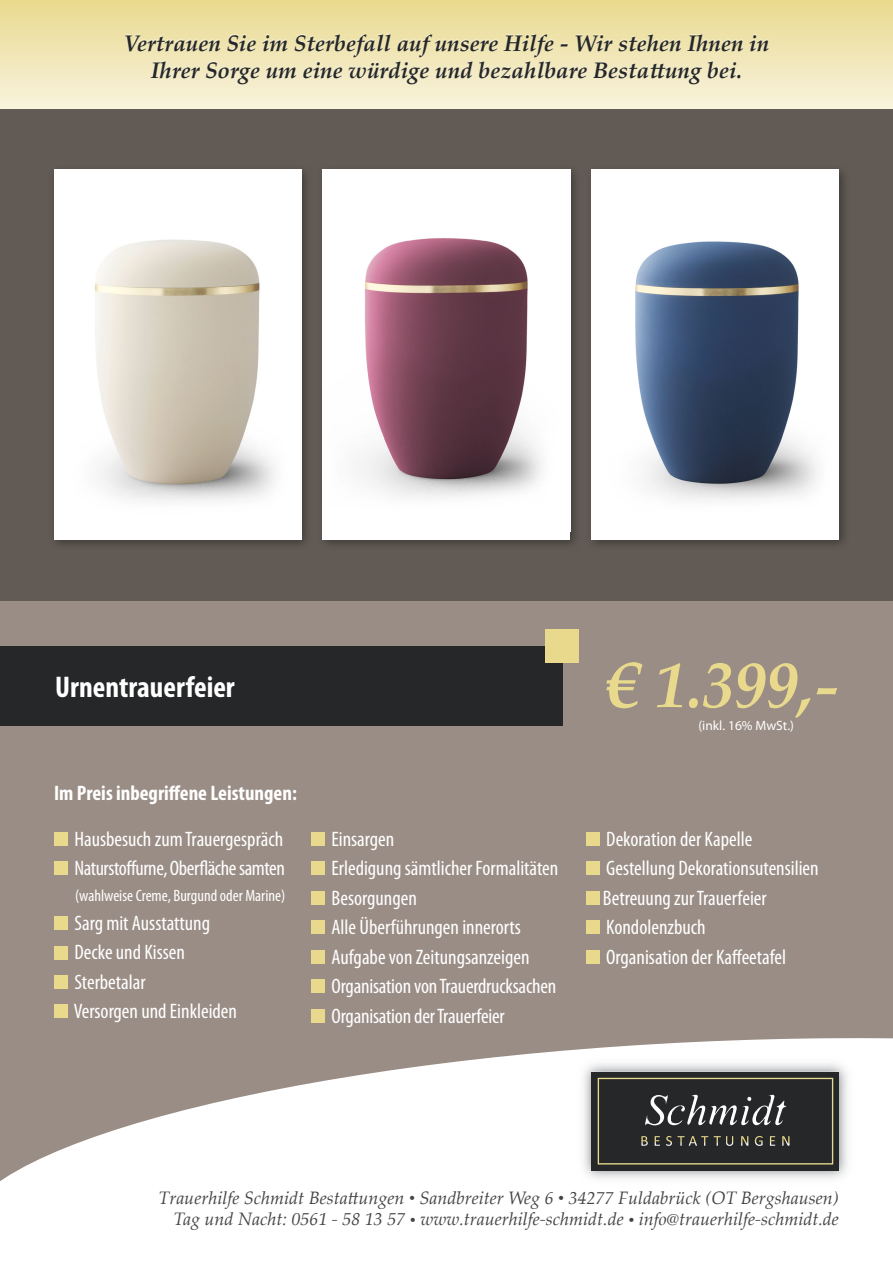
<style>
.page{position:relative;width:893px;height:1263px;background:#fff}
.page>*{position:absolute;margin:0;border:0;box-sizing:border-box;transform-origin:0 0}
.t1{font:italic 700 63.9px "Palatino Linotype";color:#e9d98d}
.t2{font:700 condensed 30px "Myriad Pro";color:#fff}
.t3{font:italic 700 22.5px/27px "Palatino Linotype";color:#252728;text-align:center}
.t4{font:condensed 21px/29.4px "Myriad Pro";color:#fff}
.t5{font:700 condensed 21px "Myriad Pro";color:#fff}
.t6{font:italic 18px/21.6px "Palatino Linotype";color:#454344;text-align:right}
.t7{font:condensed 16.5px "Myriad Pro";color:#fff}
.t8{font:13.5px "Myriad Pro";color:#fff}
.s1{font-size:12px}
</style>
<div class="page">
<div style="left:0;top:226px;width:893px;height:1037px;background:#9a8d85"></div>
<div style="left:0;top:0;width:893px;height:109px;background:linear-gradient(to bottom,#e9da8f,#f8f3de)"></div>
<svg style="left:0;top:1038px;width:893px;height:225px;fill:#fff"></svg>
<div style="left:125px;top:34px;width:644px;height:49px;background:#fff;opacity:.5"></div>
<img style="left:575px;top:1055px;width:281px;height:132px">
<svg style="left:592px;top:1072px;width:247px;height:98px;background:#2f302d"></svg>
<svg style="left:598px;top:1078px;width:235px;height:86px;background:#3b3b38"></svg>
<div style="left:0;top:109px;width:893px;height:492px;background:#625b55"></div>
<div style="left:54px;top:832px;width:14px;height:14px;background:#e9d98d"></div>
<div style="left:54px;top:861px;width:14px;height:14px;background:#e9d98d"></div>
<div style="left:54px;top:916px;width:14px;height:14px;background:#e9d98d"></div>
<div style="left:54px;top:945px;width:14px;height:14px;background:#e9d98d"></div>
<div style="left:54px;top:975px;width:14px;height:14px;background:#e9d98d"></div>
<div style="left:54px;top:1004px;width:14px;height:14px;background:#e9d98d"></div>
<div style="left:311px;top:832px;width:14px;height:14px;background:#e9d98d"></div>
<div style="left:311px;top:861px;width:14px;height:14px;background:#e9d98d"></div>
<div style="left:311px;top:891px;width:14px;height:14px;background:#e9d98d"></div>
<div style="left:311px;top:920px;width:14px;height:14px;background:#e9d98d"></div>
<div style="left:311px;top:950px;width:14px;height:14px;background:#e9d98d"></div>
<div style="left:311px;top:979px;width:14px;height:14px;background:#e9d98d"></div>
<div style="left:311px;top:1009px;width:14px;height:13px;background:#e9d98d"></div>
<div style="left:586px;top:832px;width:14px;height:14px;background:#e9d98d"></div>
<div style="left:586px;top:861px;width:14px;height:14px;background:#e9d98d"></div>
<div style="left:586px;top:891px;width:14px;height:14px;background:#e9d98d"></div>
<div style="left:586px;top:920px;width:14px;height:14px;background:#e9d98d"></div>
<div style="left:586px;top:950px;width:14px;height:14px;background:#e9d98d"></div>
<div style="left:0;top:646px;width:562px;height:80px;background:#252728"></div>
<div style="left:48px;top:164px;width:265px;height:388px;background:#000;opacity:.36"></div>
<div style="left:54px;top:170px;width:247px;height:370px;background:#fff"></div>
<img style="left:95px;top:239px;width:180px;height:263px">
<div style="left:317px;top:164px;width:265px;height:388px;background:#000;opacity:.36"></div>
<div style="left:323px;top:170px;width:247px;height:370px;background:#fff"></div>
<img style="left:358px;top:238px;width:184px;height:260px">
<div style="left:586px;top:164px;width:265px;height:388px;background:#000;opacity:.36"></div>
<img style="left:592px;top:170px;width:247px;height:364px">
<div style="left:546px;top:630px;width:33px;height:33px;background:#e9d98d"></div>
<p class="t3" style="left:124px;top:29px;width:647px">Vertrauen Sie im Sterbefall auf unsere Hilfe - Wir stehen Ihnen in<br>Ihrer Sorge um eine würdige und bezahlbare Bestattung bei.</p>
<h2 class="t2" style="left:55px;top:668px;width:181px">Urnentrauerfeier</h2>
<p class="t5" style="left:54px;top:780px;width:244px">Im Preis inbegriffene Leistungen:</p>
<p class="t4" style="left:74px;top:824px;width:212px">Hausbesuch zum Trauergespräch<br>Naturstoffurne, Oberfläche samten</p>
<p class="t7" style="left:75px;top:885px;width:212px">(wahlweise Creme, Burgund oder Marine)</p>
<p class="t4" style="left:74px;top:908px;width:165px">Sarg mit Ausstattung<br>Decke und Kissen<br>Sterbetalar<br>Versorgen und Einkleiden</p>
<h1 class="t1" style="left:606px;top:640px;width:234px">€ 1.399,-</h1>
<p class="t8" style="left:698px;top:718px;width:97px">(inkl. 16% MwSt.)</p>
<p class="t4" style="left:331px;top:824px;width:228px">Einsargen<br>Erledigung sämtlicher Formalitäten<br>Besorgungen<br>Alle Überführungen innerorts<br>Aufgabe von Zeitungsanzeigen<br>Organisation von Trauerdrucksachen<br>Organisation der Trauerfeier</p>
<p class="t4" style="left:603px;top:824px;width:217px">Dekoration der Kapelle<br>Gestellung Dekorationsutensilien<br>Betreuung zur Trauerfeier<br>Kondolenzbuch<br>Organisation der Kaffeetafel</p>
<p class="t6" style="left:158px;top:1186px;width:682px">Trauerhilfe Schmidt Bestattungen <span class="s1">•</span> Sandbreiter Weg 6 <span class="s1">•</span> 34277 Fuldabrück (OT Bergshausen)<br>Tag und Nacht: 0561 - 58 13 57 <span class="s1">•</span> www.trauerhilfe-schmidt.de <span class="s1">•</span> info@trauerhilfe-schmidt.de</p>
</div>
